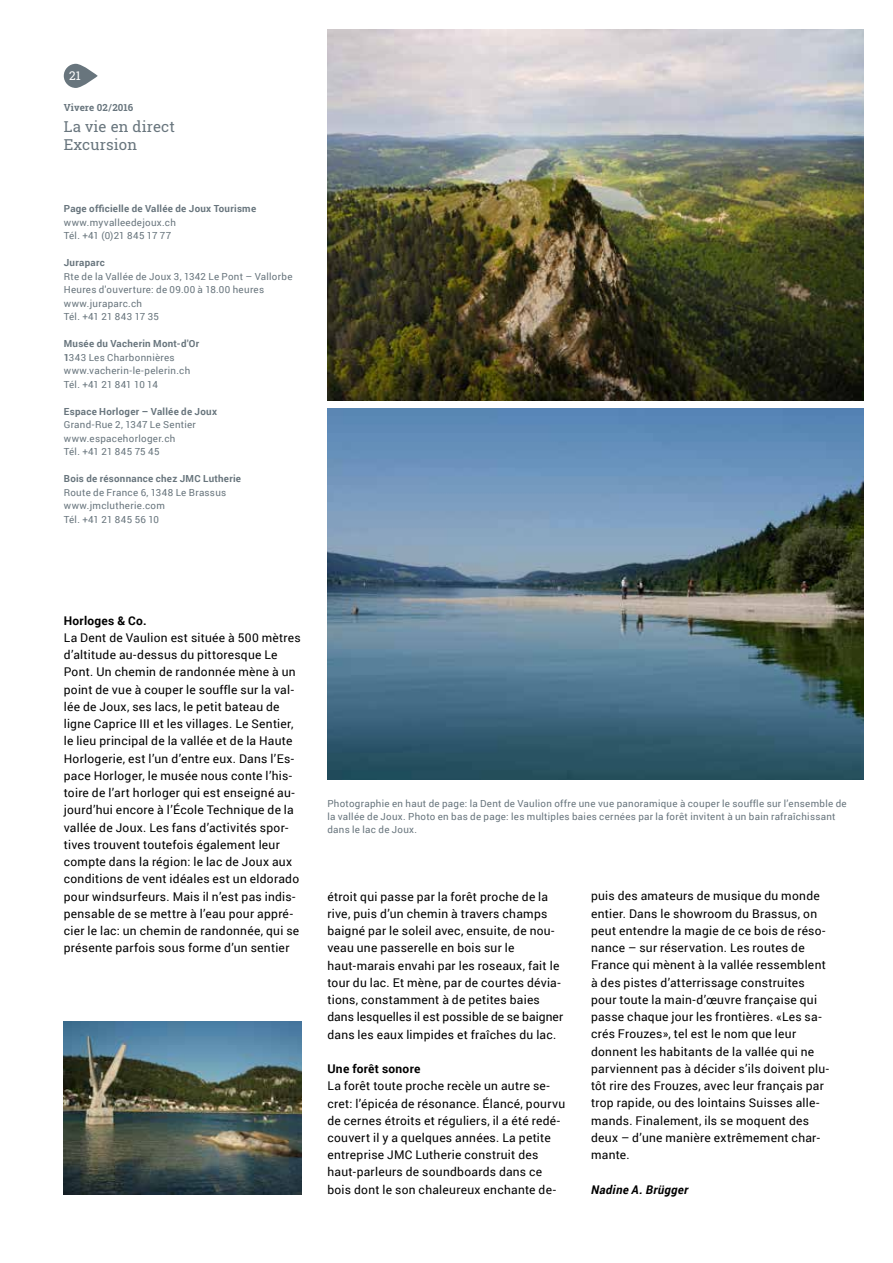
<style>
.page{position:relative;width:893px;height:1263px;background:#fff}
.page>*{position:absolute;margin:0;border:0;box-sizing:border-box;transform-origin:0 0}
.t1{font:15px/18px "Roboto Slab";letter-spacing:.01em;color:#68757d}
.t2{font:12px/17.2px "Roboto";letter-spacing:.025em;color:#000}
.t3{font:700 12px "Roboto";letter-spacing:.02em;color:#000}
.t4{font:italic 700 12px "Roboto";letter-spacing:.03em;color:#000}
.t5{font:12px "Roboto Slab";color:#fff}
.t6{font:9.75px/13.5px "Roboto";letter-spacing:.03em;color:#68757d}
.t7{font:700 9.75px "Roboto";letter-spacing:.03em;color:#68757d}
.t8{font:700 9.75px "Roboto Slab";letter-spacing:.01em;color:#68757d}
.s1{font-weight:700}
</style>
<div class="page">
<svg style="left:64px;top:64px;width:34px;height:24px"></svg>
<img style="left:327px;top:30px;width:536px;height:370px">
<img style="left:327px;top:409px;width:536px;height:371px">
<img style="left:64px;top:1021px;width:238px;height:174px">
<p class="t5" style="left:69px;top:67px;width:13px">21</p>
<p class="t8" style="left:64px;top:100px;width:71px">Vivere 02 / 2016</p>
<p class="t1" style="left:64px;top:117px;width:113px">La vie en direct<br>Excursion</p>
<p class="t7" style="left:64px;top:202px;width:194px">Page officielle de Vallée de Joux Tourisme</p>
<p class="t6" style="left:64px;top:215px;width:114px">www.myvalleedejoux.ch<br>Tél. +41 (0)21 845 17 77</p>
<p class="t7" style="left:64px;top:256px;width:42px">Juraparc</p>
<p class="t6" style="left:64px;top:269px;width:230px">Rte de la Vallée de Joux 3, 1342 Le Pont – Vallorbe<br>Heures d'ouverture: de 09.00 à 18.00 heures www.juraparc.ch<br>Tél. +41 21 843 17 35</p>
<p class="t6" style="left:64px;top:337px;width:137px"><span class="s1">Musée du Vacherin Mont-d'Or<br>1</span>343 Les Charbonnières www.vacherin-le-pelerin.ch<br>Tél. +41 21 841 10 14</p>
<p class="t7" style="left:64px;top:404px;width:155px">Espace Horloger – Vallée de Joux</p>
<p class="t6" style="left:64px;top:418px;width:134px">Grand-Rue 2, 1347 Le Sentier www.espacehorloger.ch<br>Tél. +41 21 845 75 45</p>
<p class="t7" style="left:64px;top:472px;width:179px">Bois de résonnance chez JMC Lutherie</p>
<p class="t6" style="left:64px;top:485px;width:164px">Route de France 6, 1348 Le Brassus www.jmclutherie.com<br>Tél. +41 21 845 56 10</p>
<p class="t3" style="left:64px;top:612px;width:84px">Horloges &amp; Co.</p>
<p class="t2" style="left:64px;top:628px;width:239px">La Dent de Vaulion est située à 500 mètres d’altitude au-dessus du pittoresque Le Pont. Un chemin de randonnée mène à un point de vue à couper le souffle sur la val&shy;lée de Joux, ses lacs, le petit bateau de ligne Caprice III et les villages. Le Sentier, le lieu principal de la vallée et de la Haute Horlogerie, est l’un d’entre eux. Dans l’Es&shy;pace Horloger, le musée nous conte l’his&shy;toire de l’art horloger qui est enseigné au&shy;jourd’hui encore à l’École Technique de la vallée de Joux. Les fans d’activités spor&shy;tives trouvent toutefois également leur compte dans la région: le lac de Joux aux conditions de vent idéales est un eldorado pour windsurfeurs. Mais il n’est pas indis&shy;pensable de se mettre à l’eau pour appré&shy;cier le lac: un chemin de randonnée, qui se présente parfois sous forme d’un sentier</p>
<p class="t6" style="left:327px;top:797px;width:521px;line-height:12.8px">Photographie en haut de page: la Dent de Vaulion offre une vue panoramique à couper le souffle sur l’ensemble de la vallée de Joux. Photo en bas de page: les multiples baies cernées par la forêt invitent à un bain rafraîchissant dans le lac de Joux.</p>
<p class="t2" style="left:327px;top:887px;width:237px">étroit qui passe par la forêt proche de la rive, puis d’un chemin à travers champs baigné par le soleil avec, ensuite, de nou&shy;veau une passerelle en bois sur le haut-marais envahi par les roseaux, fait le tour du lac. Et mène, par de courtes dévia&shy;tions, constamment à de petites baies dans lesquelles il est possible de se baigner dans les eaux limpides et fraîches du lac.</p>
<p class="t3" style="left:327px;top:1060px;width:95px">Une forêt sonore</p>
<p class="t2" style="left:327px;top:1077px;width:239px">La forêt toute proche recèle un autre se&shy;cret: l’épicéa de résonance. Élancé, pourvu de cernes étroits et réguliers, il a été redé&shy;couvert il y a quelques années. La petite entreprise JMC Lutherie construit des haut-parleurs de soundboards dans ce bois dont le son chaleureux enchante de-</p>
<p class="t2" style="left:591px;top:887px;width:240px">puis des amateurs de musique du monde entier. Dans le showroom du Brassus, on peut entendre la magie de ce bois de réso&shy;nance – sur réservation. Les routes de France qui mènent à la vallée ressemblent à des pistes d’atterrissage construites pour toute la main-d’œuvre française qui passe chaque jour les frontières. «Les sa&shy;crés Frouzes», tel est le nom que leur donnent les habitants de la vallée qui ne parviennent pas à décider s’ils doivent plu&shy;tôt rire des Frouzes, avec leur français par trop rapide, ou des lointains Suisses alle&shy;mands. Finalement, ils se moquent des deux – d’une manière extrêmement char&shy;mante.</p>
<p class="t4" style="left:591px;top:1181px;width:99px">Nadine A. Brügger</p>
</div>
